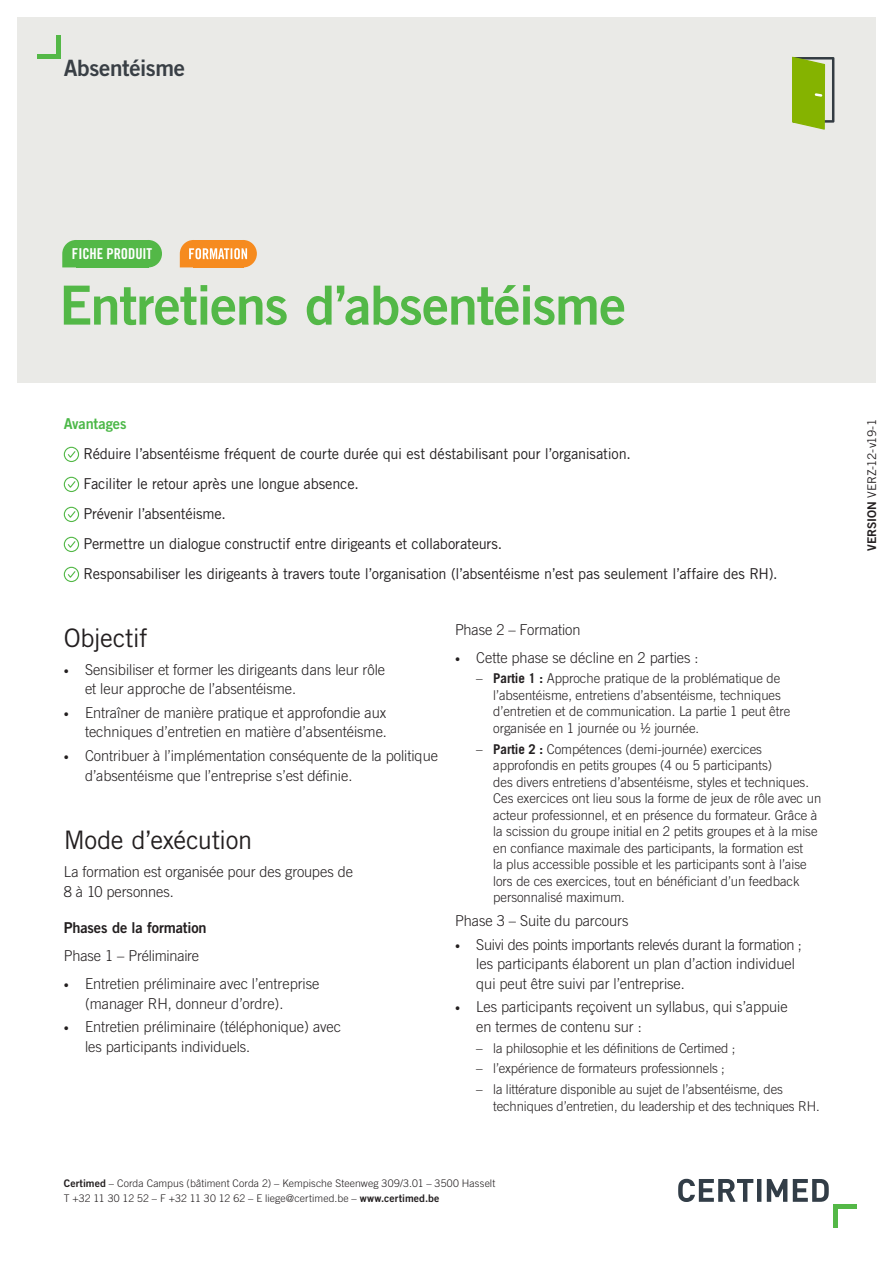
<style>
.page{position:relative;width:893px;height:1263px;background:#fff}
.page>*{position:absolute;margin:0;border:0;box-sizing:border-box;transform-origin:0 0}
.Titel{font:54px "Trade Gothic LT Std Bd 2";letter-spacing:-.025em;color:#53b847}
.Subtitel{font:25.5px "Trade Gothic LT Std";letter-spacing:-.02em;color:#231f20}
.Naam_van_afdeling{font:22.5px "Trade Gothic LT Std Bd 2";letter-spacing:-.015em;color:#393f45}
.Bodytext{font:300 15px/19.5px "Trade Gothic LT Std";letter-spacing:-.005em;color:#231f20}
.Intro_lijst{font:15px "Trade Gothic LT Std";letter-spacing:-.015em;color:#231f20}
.body_bullets{font:300 15px "Trade Gothic LT Std";letter-spacing:-.005em;color:#231f20}
.Bodytext_Bold{font:15px "Trade Gothic LT Std Bd 2";letter-spacing:-.01em;color:#231f20}
.body_bullets-2{font:15px "Trade Gothic LT Std Bd Cn 20";letter-spacing:-.005em;color:#fff}
.Intro_titel{font:15px "Trade Gothic LT Std Bd 2";letter-spacing:-.01em;color:#4cb848}
.t1{font:300 13.5px/16.5px "Trade Gothic LT Std";letter-spacing:-.005em;color:#231f20}
.t2{font:12px "Trade Gothic LT Std";letter-spacing:-.015em;color:#231f20}
.t3{font:300 10.5px "Trade Gothic LT Std";letter-spacing:.01em;color:#231f20}
.s1{font-size:10.5px}
.s2{font-weight:700}
.s3{font-family:"Trade Gothic LT Std Bd 2";font-weight:400}
.s4{font-family:"Trade Gothic LT Std Bd 2"}
</style>
<div class="page">
<div style="left:17px;top:17px;width:859px;height:366px;background:#eaeae7"></div>
<div style="left:833px;top:1204px;width:23px;height:5px;background:#54b847"></div>
<div style="left:833px;top:1204px;width:5px;height:23px;background:#54b847"></div>
<hr style="left:38px;top:54px;width:23px;height:4px;background:#54b847">
<div style="left:56px;top:35px;width:5px;height:23px;background:#54b847"></div>
<svg style="left:678px;top:1179px;width:151px;height:23px"></svg>
<svg style="left:792px;top:57px;width:42px;height:73px"></svg>
<svg style="left:63px;top:446px;width:17px;height:16px"></svg>
<svg style="left:63px;top:476px;width:17px;height:16px"></svg>
<svg style="left:63px;top:506px;width:17px;height:16px"></svg>
<svg style="left:63px;top:536px;width:17px;height:16px"></svg>
<svg style="left:63px;top:566px;width:17px;height:17px"></svg>
<svg style="left:62px;top:240px;width:15px;height:27px"></svg>
<div style="left:135px;top:240px;width:27px;height:27px;background:#53b847;border-radius:50%"></div>
<div style="left:77px;top:240px;width:72px;height:27px;background:#53b847"></div>
<div style="left:229px;top:240px;width:28px;height:27px;background:#f68b1f;border-radius:50%"></div>
<svg style="left:180px;top:240px;width:67px;height:27px"></svg>
<p class="Naam_van_afdeling" style="left:64px;top:54px;width:123px">Absentéisme</p>
<p class="body_bullets-2" style="left:72px;top:245px;width:82px">FICHE PRODUIT</p>
<p class="Titel" style="left:59px;top:272px;width:568px">Entretiens d’absentéisme</p>
<p class="Intro_titel" style="left:64px;top:414px;width:64px">Avantages</p>
<p class="Intro_lijst" style="left:83px;top:445px;width:549px">Réduire l’absentéisme fréquent de courte durée qui est déstabilisant pour l’organisation.</p>
<p class="Intro_lijst" style="left:83px;top:475px;width:277px">Faciliter le retour après une longue absence.</p>
<p class="Intro_lijst" style="left:83px;top:505px;width:144px">Prévenir l’absentéisme.</p>
<p class="Intro_lijst" style="left:83px;top:535px;width:420px">Permettre un dialogue constructif entre dirigeants et collaborateurs.</p>
<p class="Intro_lijst" style="left:83px;top:565px;width:695px">Responsabiliser les dirigeants à travers toute l’organisation (l’absentéisme n’est pas seulement l’affaire des RH).</p>
<p class="Subtitel" style="left:64px;top:622px;width:85px">Objectif</p>
<p class="Bodytext" style="left:85px;top:659px;width:302px;text-indent:-21px"><span class="s1">•</span> Sensibiliser et former les dirigeants dans leur rôle et leur approche de l’absentéisme.</p>
<p class="Bodytext" style="left:64px;top:702px;width:325px;text-align:right"><span class="s1">•</span> Entraîner de manière pratique et approfondie aux techniques d’entretien en matière d’absentéisme.</p>
<p class="Bodytext" style="left:85px;top:746px;width:354px;text-indent:-21px"><span class="s1">•</span> Contribuer à l’implémentation conséquente de la politique d’absentéisme que l’entreprise s’est définie.</p>
<p class="Subtitel" style="left:64px;top:825px;width:190px">Mode d’exécution</p>
<p class="Bodytext" style="left:64px;top:862px;width:291px">La formation est organisée pour des groupes de<br>8 à 10 personnes.</p>
<p class="Bodytext_Bold" style="left:64px;top:918px;width:144px">Phases de la formation</p>
<p class="Bodytext" style="left:64px;top:946px;width:137px">Phase 1 – Préliminaire</p>
<p class="Bodytext" style="left:85px;top:974px;width:236px;text-indent:-21px"><span class="s1">•</span> Entretien préliminaire avec l’entreprise (manager RH, donneur d’ordre).</p>
<p class="Bodytext" style="left:85px;top:1017px;width:258px;text-indent:-21px"><span class="s1">•</span> Entretien préliminaire (téléphonique) avec les participants individuels.</p>
<p class="Bodytext" style="left:455px;top:619px;width:127px">Phase 2 – Formation</p>
<p class="Bodytext" style="left:455px;top:647px;width:245px"><span class="s1">•</span> Cette phase se décline en 2 parties :</p>
<p class="t1" style="left:493px;top:670px;width:298px;text-indent:-17px">– <span class="s2">Partie 1 :</span> Approche pratique de la problématique de l’absentéisme, entretiens d’absentéisme, techniques d’entretien et de communication. La partie 1 peut être organisée en 1 journée ou ½ journée.</p>
<p class="t1" style="left:493px;top:740px;width:329px;text-indent:-17px">– <span class="s2">Partie 2 :</span> Compétences (demi-journée) exercices approfondis en petits groupes (4 ou 5 participants)<br>des divers entretiens d’absentéisme, styles et techniques.<br>Ces exercices ont lieu sous la forme de jeux de rôle avec un acteur professionnel, et en présence du formateur. Grâce à la scission du groupe initial en 2 petits groupes et à la mise en confiance maximale des participants, la formation est<br>la plus accessible possible et les participants sont à l’aise lors de ces exercices, tout en bénéficiant d’un feedback personnalisé maximum.</p>
<p class="body_bullets" style="left:455px;top:912px;width:175px">Phase 3 – Suite du parcours</p>
<p class="Bodytext" style="left:476px;top:934px;width:327px;text-indent:-21px"><span class="s1">•</span> Suivi des points importants relevés durant la formation ; les participants élaborent un plan d’action individuel qui peut être suivi par l’entreprise.</p>
<p class="Bodytext" style="left:476px;top:997px;width:313px;text-indent:-21px"><span class="s1">•</span> Les participants reçoivent un syllabus, qui s’appuie en termes de contenu sur :</p>
<p class="t1" style="left:476px;top:1039px;width:261px">– la philosophie et les définitions de Certimed ;</p>
<p class="t1" style="left:476px;top:1060px;width:250px">– l’expérience de formateurs professionnels ;</p>
<p class="t1" style="left:493px;top:1081px;width:328px;text-indent:-17px">– la littérature disponible au sujet de l’absentéisme, des techniques d’entretien, du leadership et des techniques RH.</p>
<p class="t3" style="left:64px;top:1177px;width:433px"><span class="s3">Certimed</span> – Corda Campus (bâtiment Corda 2) – Kempische Steenweg 309/3.01 – 3500 Hasselt</p>
<p class="t3" style="left:64px;top:1192px;width:377px">T +32 11 30 12 52 – F +32 11 30 12 62 – E liege@certimed.be – <span class="s3">www.certimed.be</span></p>
<p class="t2" style="left:865px;top:551px;width:134px;rotate:-90deg"><span class="s4">VERSION</span> VERZ-12-v19-1</p>
</div>
